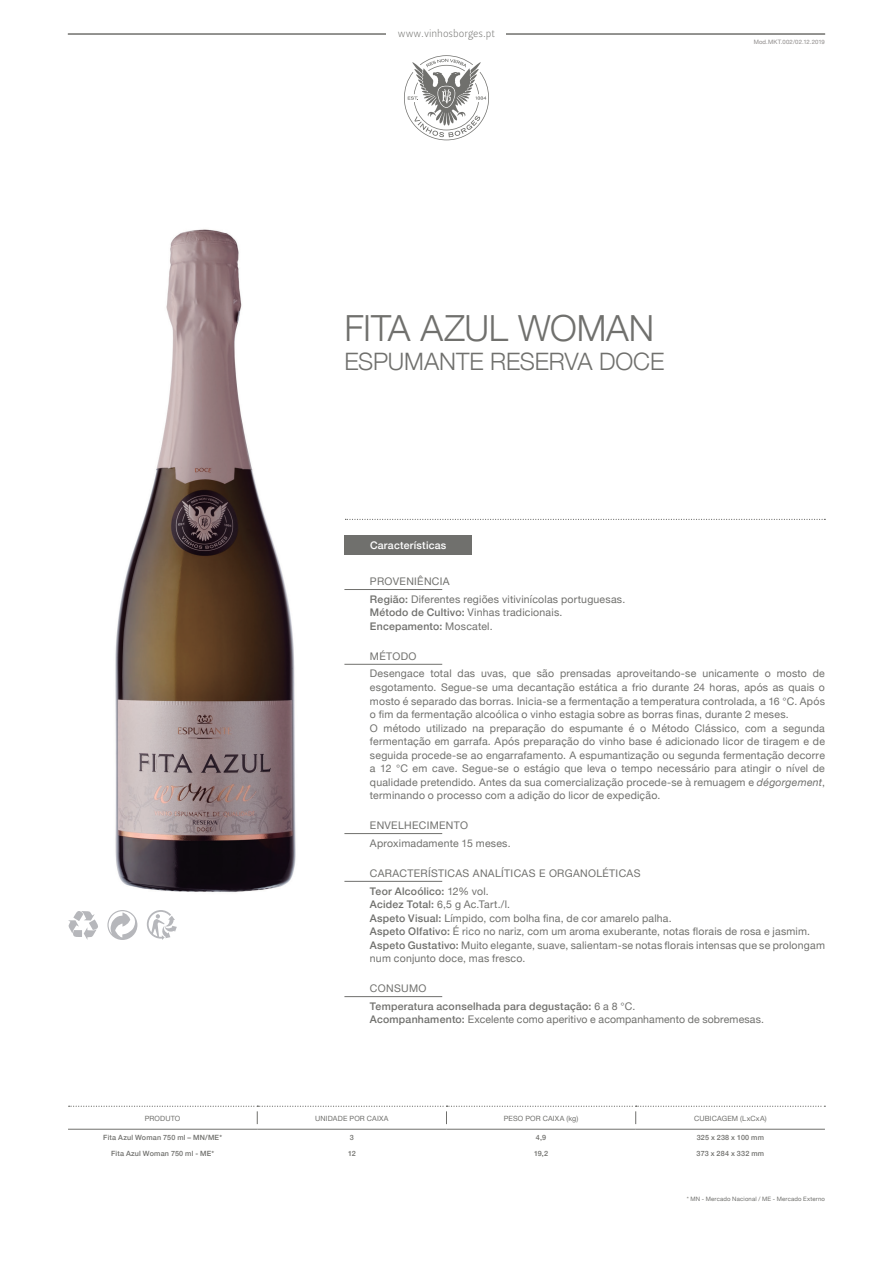
<style>
.page{position:relative;width:893px;height:1263px;background:#fff}
.page>*{position:absolute;margin:0;border:0;box-sizing:border-box;transform-origin:0 0}
.PS___Titulos___Produ{font:300 36px "Helvetica Neue";letter-spacing:-.005em;color:#70706d}
.PS___Titulos___Produ-2{font:300 24px "Helvetica Neue";letter-spacing:-.005em;color:#70706d}
.PS___Texto_Geral__Id{font:10.5px/13.5px "Helvetica Neue";letter-spacing:.02em;color:#70706d;text-align:justify}
.PS___Texto_Geral__Id-2{font:500 10.5px "Helvetica Neue";letter-spacing:.02em;color:#70706d}
.PS___Titulos___Regua{font:10.5px "Helvetica Neue";letter-spacing:.03em;color:#70706d}
.t1{font:10.5px "Leitura Sans Grot 1";color:#70706d}
.PS___Titulos___Caixa{font:500 10.5px "Helvetica Neue";letter-spacing:.025em;color:#fff}
.PS___Tabelas___Texto{font:500 7.2px "Helvetica Neue";letter-spacing:.025em;color:#70706d}
.PS___Tabelas___First{font:7.2px "Helvetica Neue";letter-spacing:.025em;color:#70706d}
.PS___Tabelas___Notas{font:6px "Helvetica Neue";letter-spacing:.025em;color:#70706d}
.PS___Tabelas___Notas-2{font:6px "Helvetica Neue";letter-spacing:.02em;color:#8d8a89}
.s1{font-weight:500}
.s2{font-weight:400}
.s3{font-style:italic}
</style>
<div class="page">
<svg style="left:345px;top:519px;width:480px;height:1px"></svg>
<img style="left:115px;top:229px;width:181px;height:663px">
<svg style="left:107px;top:910px;width:30px;height:30px"></svg>
<svg style="left:68px;top:911px;width:30px;height:29px"></svg>
<svg style="left:147px;top:910px;width:30px;height:30px"></svg>
<hr style="left:344px;top:589px;width:98px;height:1px;background:#70706d">
<hr style="left:344px;top:664px;width:98px;height:1px;background:#70706d">
<hr style="left:344px;top:833px;width:98px;height:1px;background:#70706d">
<hr style="left:344px;top:881px;width:98px;height:1px;background:#70706d">
<hr style="left:344px;top:996px;width:98px;height:1px;background:#70706d">
<div style="left:344px;top:536px;width:128px;height:19px;background:#70706d"></div>
<hr style="left:68px;top:1129px;width:189px;height:1px;background:#70706d">
<hr style="left:257px;top:1129px;width:189px;height:1px;background:#70706d">
<hr style="left:446px;top:1129px;width:190px;height:1px;background:#70706d">
<hr style="left:636px;top:1129px;width:189px;height:1px;background:#70706d">
<svg style="left:69px;top:1106px;width:756px;height:18px"></svg>
<hr style="left:68px;top:34px;width:336px;height:1px;background:#70706d">
<hr style="left:487px;top:34px;width:338px;height:1px;background:#70706d">
<div style="left:387px;top:17px;width:119px;height:34px;background:#fff"></div>
<svg style="left:404px;top:55px;width:85px;height:85px"></svg>
<p class="t1" style="left:398px;top:27px;width:99px">www.vinhosborges.pt</p>
<p class="t1" style="left:419px;top:27px;width:56px">www.jmv.pt</p>
<p class="PS___Tabelas___Notas-2" style="left:754px;top:38px;width:73px">Mod.MKT.002/02.12.2019</p>
<p class="PS___Titulos___Produ" style="left:344px;top:299px;width:311px">FITA AZUL WOMAN</p>
<p class="PS___Titulos___Produ-2" style="left:344px;top:342px;width:321px">ESPUMANTE RESERVA DOCE</p>
<p class="PS___Titulos___Caixa" style="left:370px;top:537px;width:78px">Características</p>
<p class="PS___Titulos___Regua" style="left:370px;top:574px;width:81px">Proveniência</p>
<p class="PS___Texto_Geral__Id" style="left:370px;top:593px;width:257px"><span class="s1">Região:</span> Diferentes regiões vitivinícolas portuguesas.</p>
<p class="PS___Texto_Geral__Id" style="left:370px;top:606px;width:194px"><span class="s1">Método de Cultivo:</span> Vinhas tradicionais.</p>
<p class="PS___Texto_Geral__Id-2" style="left:370px;top:617px;width:124px">Encepamento: <span class="s2">Moscatel.</span></p>
<p class="PS___Titulos___Regua" style="left:370px;top:648px;width:48px">Método</p>
<p class="PS___Texto_Geral__Id" style="left:370px;top:668px;width:457px">Desengace total das uvas, que são prensadas aproveitando-se unicamente o mosto de esgotamento. Segue-se uma decantação estática a frio durante 24 horas, após as quais o mosto é separado das borras. I nicia-se a fermentação a temperatura controlada, a 16 °C. Após o fim da fermentação alcoólica o vinho estagia sobre as borras finas, durante 2 meses.</p>
<p class="PS___Texto_Geral__Id" style="left:370px;top:722px;width:456px">O método utilizado na preparação do espumante é o Método Clássico, com a segunda fermentação em garrafa. Após preparação do vinho base é adicionado licor de tiragem e de seguida procede-se ao engarrafamento. A espumantização ou segunda fermentação decorre a 12 °C em cave. Segue-se o estágio que leva o tempo necessário para atingir o nível de qualidade pretendido. Antes da sua comercialização procede-se à remuagem e <span class="s3">dégorgement</span>, terminando o processo com a adição do licor de expedição.</p>
<p class="PS___Titulos___Regua" style="left:370px;top:818px;width:100px">Envelhecim ento</p>
<p class="PS___Texto_Geral__Id" style="left:370px;top:837px;width:142px">Aproximadamente 15 meses.</p>
<p class="PS___Titulos___Regua" style="left:370px;top:865px;width:270px">Características Analíticas e Organoléticas</p>
<p class="PS___Texto_Geral__Id-2" style="left:370px;top:882px;width:120px">Teor Alcoólico: <span class="s2">12% vol.</span></p>
<p class="PS___Texto_Geral__Id" style="left:370px;top:898px;width:142px"><span class="s1">Acidez Total:</span> 6,5 g Ac.Tart./l.</p>
<p class="PS___Texto_Geral__Id" style="left:370px;top:912px;width:303px"><span class="s1">Aspeto Visual:</span> Límpido, com bolha fina, de cor amarelo palha.</p>
<p class="PS___Texto_Geral__Id" style="left:370px;top:925px;width:442px"><span class="s1">Aspeto Olfativo:</span> É rico no nariz, com um aroma exuberante, notas florais de rosa e jasmim.</p>
<p class="PS___Texto_Geral__Id" style="left:370px;top:939px;width:456px"><span class="s1">Aspeto Gustativo:</span> Muito elegante, suave, salientam-se notas florais intensas que se prolongam num conjunto doce, mas fresco.</p>
<p class="PS___Titulos___Regua" style="left:370px;top:981px;width:58px">Consumo</p>
<p class="PS___Texto_Geral__Id-2" style="left:370px;top:998px;width:267px">Temperatura aconselhada para degustação: <span class="s2">6 a 8 °C.</span></p>
<p class="PS___Texto_Geral__Id" style="left:370px;top:1013px;width:395px"><span class="s1">Acompanhamento:</span> Excelente como aperitivo e acompanhamento de sobremesas.</p>
<p class="PS___Tabelas___First" style="left:145px;top:1113px;width:37px">Produto</p>
<p class="PS___Tabelas___First" style="left:315px;top:1113px;width:75px">Unidade por Caixa</p>
<p class="PS___Tabelas___First" style="left:504px;top:1113px;width:76px">Peso por Caixa (kg)</p>
<p class="PS___Tabelas___First" style="left:694px;top:1113px;width:22px">CUBICAGE</p>
<p class="PS___Tabelas___First" style="left:732px;top:1113px;width:36px">M (LxCxA)</p>
<p class="PS___Tabelas___Texto" style="left:103px;top:1132px;width:120px">Fita Azul Woman 750 ml – MN/ME*</p>
<p class="PS___Tabelas___Texto" style="left:350px;top:1132px;width:6px">3</p>
<p class="PS___Tabelas___Texto" style="left:536px;top:1132px;width:12px">4,9</p>
<p class="PS___Tabelas___Texto" style="left:697px;top:1132px;width:69px">325 x 238 x 100 mm</p>
<p class="PS___Tabelas___Texto" style="left:111px;top:1148px;width:105px">Fita Azul Woman 750 ml - ME*</p>
<p class="PS___Tabelas___Texto" style="left:348px;top:1148px;width:9px">12</p>
<p class="PS___Tabelas___Texto" style="left:534px;top:1148px;width:16px">19,2</p>
<p class="PS___Tabelas___Texto" style="left:697px;top:1148px;width:69px">373 x 284 x 332 mm</p>
<p class="PS___Tabelas___Notas" style="left:687px;top:1194px;width:140px">* MN - Mercado Nacional / ME - Mercado Externo</p>
</div>
